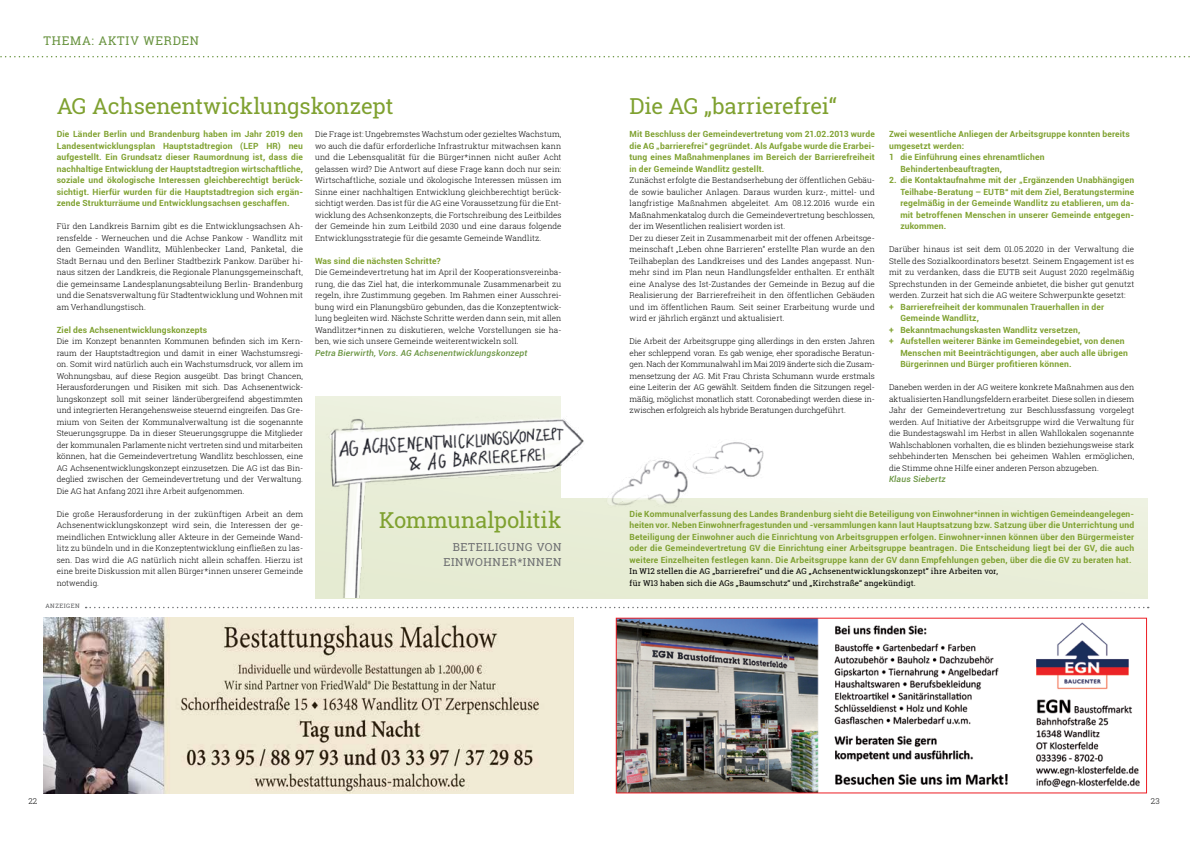
<style>
.page{position:relative;width:1191px;height:842px;background:#fff}
.page>*{position:absolute;margin:0;border:0;box-sizing:border-box;transform-origin:0 0}
.t1{font:22px "Roboto Slab";letter-spacing:-.01em;color:#7fa130}
.t2{font:12px "Roboto Slab";letter-spacing:.065em;color:#68933f}
.t3{font:11px/15px "Roboto Slab";letter-spacing:.06em;color:#6d6e71;text-align:right}
.t4{font:700 8.5px/11.5px "Roboto";letter-spacing:.02em;color:#7fa130;text-align:justify}
.t5{font:italic 500 8.5px "Roboto";letter-spacing:.02em;color:#68933f}
.t6{font:300 8px/11.5px "Roboto Slab";letter-spacing:.01em;color:#000;text-align:justify}
.t7{font:8px/11.5px "Roboto Slab";letter-spacing:.015em;color:#000}
.t8{font:6px "Roboto Slab";letter-spacing:.08em;color:#58595b}
</style>
<div class="page">
<div style="left:315px;top:397px;width:832px;height:201px;background:#eaeeda"></div>
<div style="left:561px;top:379px;width:598px;height:118px;background:#fff"></div>
<img style="left:320px;top:396px;width:484px;height:201px">
<img style="left:618px;top:620px;width:522px;height:171px">
<div style="left:616px;top:618px;width:531px;height:175px;border:1px solid #ed1d24"></div>
<img style="left:43px;top:618px;width:531px;height:175px">
<svg style="left:86px;top:607px;width:1062px;height:1px"></svg>
<svg style="left:0;top:56px;width:1190px;height:1px"></svg>
<h2 class="t2" style="left:43px;top:33px;width:157px">THEMA: AKTIV WERDEN</h2>
<h1 class="t1" style="left:57px;top:91px;width:338px">AG Achsenentwicklungskonzept</h1>
<p class="t4" style="left:57px;top:128px;width:248px">Die Länder Berlin und Brandenburg haben im Jahr 2019 den Landesentwicklungsplan Hauptstadtregion (LEP HR) neu aufgestellt. Ein Grundsatz dieser Raumordnung ist, dass die nachhaltige Entwicklung der Hauptstadtregion wirtschaftliche, soziale und ökologische Interessen gleichberechtigt berück&shy;sichtigt. Hierfür wurden für die Hauptstadtregion sich ergän&shy;zende Strukturräume und Entwicklungsachsen geschaffen.</p>
<p class="t6" style="left:57px;top:221px;width:248px">Für den Landkreis Barnim gibt es die Entwicklungsachsen Ah&shy;rensfelde - Werneuchen und die Achse Pankow - Wandlitz mit den Gemeinden Wandlitz, Mühlenbecker Land, Panketal, die Stadt Bernau und den Berliner Stadtbezirk Pankow. Darüber hi&shy;naus sitzen der Landkreis, die Regionale Planungsgemeinschaft, die gemeinsame Landesplanungsabteilung Berlin- Brandenburg und die Senatsverwaltung für Stadtentwicklung und Wohnen mit am Verhandlungstisch.</p>
<p class="t4" style="left:57px;top:324px;width:152px">Ziel des Achsenentwicklungskonzepts</p>
<p class="t6" style="left:57px;top:336px;width:248px">Die im Konzept benannten Kommunen befinden sich im Kern&shy;raum der Hauptstadtregion und damit in einer Wachstumsregi&shy;on. Somit wird natürlich auch ein Wachstumsdruck, vor allem im Wohnungsbau, auf diese Region ausgeübt. Das bringt Chancen, Herausforderungen und Risiken mit sich. Das Achsenentwick&shy;lungskonzept soll mit seiner länderübergreifend abgestimmten und integrierten Herangehensweise steuernd eingreifen. Das Gre&shy;mium von Seiten der Kommunalverwaltung ist die sogenannte Steuerungsgruppe. Da in dieser Steuerungsgruppe die Mitglieder der kommunalen Parlamente nicht vertreten sind und mitarbeiten können, hat die Gemeindevertretung Wandlitz beschlossen, eine AG Achsenentwicklungskonzept einzusetzen. Die AG ist das Bin&shy;deglied zwischen der Gemeindevertretung und der Verwaltung.<br>Die AG hat Anfang 2021 ihre Arbeit aufgenommen.</p>
<p class="t6" style="left:57px;top:508px;width:248px">Die große Herausforderung in der zukünftigen Arbeit an dem Achsenentwicklungskonzept wird sein, die Interessen der ge&shy;meindlichen Entwicklung aller Akteure in der Gemeinde Wand&shy;litz zu bündeln und in die Konzeptentwicklung einfließen zu las&shy;sen. Das wird die AG natürlich nicht allein schaffen. Hierzu ist eine breite Diskussion mit allen Bürger*innen unserer Gemeinde notwendig.</p>
<p class="t8" style="left:45px;top:602px;width:36px">ANZEIGEN</p>
<p class="t6" style="left:315px;top:128px;width:248px">Die Frage ist: Ungebremstes Wachstum oder gezieltes Wachstum, wo auch die dafür erforderliche Infrastruktur mitwachsen kann und die Lebensqualität für die Bürger*innen nicht außer Acht gelassen wird? Die Antwort auf diese Frage kann doch nur sein:<br>Wirtschaftliche, soziale und ökologische Interessen müssen im Sinne einer nachhaltigen Entwicklung gleichberechtigt berück&shy;sichtigt werden. Das ist für die AG eine Voraussetzung für die Ent&shy;wicklung des Achsenkonzepts, die Fortschreibung des Leitbildes der Gemeinde hin zum Leitbild 2030 und eine daraus folgende Entwicklungsstrategie für die gesamte Gemeinde Wandlitz.</p>
<p class="t4" style="left:315px;top:255px;width:127px">Was sind die nächsten Schritte?</p>
<p class="t6" style="left:315px;top:267px;width:248px">Die Gemeindevertretung hat im April der Kooperationsvereinba&shy;rung, die das Ziel hat, die interkommunale Zusammenarbeit zu regeln, ihre Zustimmung gegeben. Im Rahmen einer Ausschrei&shy;bung wird ein Planungsbüro gebunden, das die Konzeptentwick&shy;lung begleiten wird. Nächste Schritte werden dann sein, mit allen Wandlitzer*innen zu diskutieren, welche Vorstellungen sie ha&shy;ben, wie sich unsere Gemeinde weiterentwickeln soll.</p>
<p class="t5" style="left:315px;top:347px;width:214px">Petra Bierwirth, Vors. AG Achsenentwicklungskonzept</p>
<h1 class="t1" style="left:379px;top:505px;width:184px">Kommunalpolitik</h1>
<h3 class="t3" style="left:443px;top:540px;width:120px">BETEILIGUNG VON<br>EINWOHNER*INNEN</h3>
<h1 class="t1" style="left:629px;top:91px;width:209px">Die AG „barrierefrei“</h1>
<p class="t4" style="left:629px;top:128px;width:247px">Mit Beschluss der Gemeindevertretung vom 21.02.2013 wurde die AG „barrierefrei“ gegründet. Als Aufgabe wurde die Erarbei&shy;tung eines Maßnahmenplanes im Bereich der Barrierefreiheit in der Gemeinde Wandlitz gestellt.</p>
<p class="t6" style="left:629px;top:175px;width:247px;text-align:left">Zunächst erfolgte die Bestandserhebung der öffentlichen Gebäu&shy;de sowie baulicher Anlagen. Daraus wurden kurz-, mittel- und langfristige Maßnahmen abgeleitet. Am 08.12.2016 wurde ein Maßnahmenkatalog durch die Gemeindevertretung beschlossen, der im Wesentlichen realisiert worden ist.<br>Der zu dieser Zeit in Zusammenarbeit mit der offenen Arbeitsge&shy;meinschaft „Leben ohne Barrieren“ erstellte Plan wurde an den Teilhabeplan des Landkreises und des Landes angepasst. Nun&shy;mehr sind im Plan neun Handlungsfelder enthalten. Er enthält eine Analyse des Ist-Zustandes der Gemeinde in Bezug auf die Realisierung der Barrierefreiheit in den öffentlichen Gebäuden und im öffentlichen Raum. Seit seiner Erarbeitung wurde und wird er jährlich ergänzt und aktualisiert.</p>
<p class="t6" style="left:629px;top:335px;width:247px">Die Arbeit der Arbeitsgruppe ging allerdings in den ersten Jahren eher schleppend voran. Es gab wenige, eher sporadische Beratun&shy;gen. Nach der Kommunalwahl im Mai 2019 änderte sich die Zusam&shy;mensetzung der AG. Mit Frau Christa Schumann wurde erstmals eine Leiterin der AG gewählt. Seitdem finden die Sitzungen regel&shy;mäßig, möglichst monatlich statt. Coronabedingt werden diese in&shy;zwischen erfolgreich als hybride Beratungen durchgeführt.</p>
<p class="t4" style="left:889px;top:128px;width:242px">Zwei wesentliche Anliegen der Arbeitsgruppe konnten bereits</p>
<p class="t4" style="left:889px;top:140px;width:77px">umgesetzt werden:</p>
<p class="t4" style="left:889px;top:151px;width:157px">1 die Einführung eines ehrenamtlichen</p>
<p class="t4" style="left:900px;top:163px;width:103px">Behindertenbeauftragten,</p>
<p class="t4" style="left:900px;top:174px;width:235px;text-indent:-11px">2. die Kontaktaufnahme mit der „Ergänzenden Unabhängigen Teilhabe-Beratung – EUTB“ mit dem Ziel, Beratungstermine regelmäßig in der Gemeinde Wandlitz zu etablieren, um da&shy;mit betroffenen Menschen in unserer Gemeinde entgegen&shy;zukommen.</p>
<p class="t6" style="left:889px;top:244px;width:247px">Darüber hinaus ist seit dem 01.05.2020 in der Verwaltung die Stelle des Sozialkoordinators besetzt. Seinem Engagement ist es mit zu verdanken, dass die EUTB seit August 2020 regelmäßig Sprechstunden in der Gemeinde anbietet, die bisher gut genutzt werden. Zurzeit hat sich die AG weitere Schwerpunkte gesetzt:</p>
<p class="t4" style="left:889px;top:301px;width:216px">+ Barrierefreiheit der kommunalen Trauerhallen in der</p>
<p class="t4" style="left:900px;top:312px;width:80px">Gemeinde Wandlitz,</p>
<p class="t4" style="left:889px;top:324px;width:193px">+ Bekanntmachungskasten Wandlitz versetzen,</p>
<p class="t4" style="left:889px;top:335px;width:237px">+ Aufstellen weiterer Bänke im Gemeindegebiet, von denen</p>
<p class="t4" style="left:900px;top:347px;width:229px">Menschen mit Beeinträchtigungen, aber auch alle übrigen</p>
<p class="t4" style="left:900px;top:358px;width:173px">Bürgerinnen und Bürger profitieren können.</p>
<p class="t6" style="left:889px;top:382px;width:247px">Daneben werden in der AG weitere konkrete Maßnahmen aus den aktualisierten Handlungsfeldern erarbeitet. Diese sollen in diesem Jahr der Gemeindevertretung zur Beschlussfassung vorgelegt werden. Auf Initiative der Arbeitsgruppe wird die Verwaltung für die Bundestagswahl im Herbst in allen Wahllokalen sogenannte Wahlschablonen vorhalten, die es blinden beziehungsweise stark sehbehinderten Menschen bei geheimen Wahlen ermöglichen, die Stimme ohne Hilfe einer anderen Person abzugeben.</p>
<p class="t5" style="left:889px;top:473px;width:58px">Klaus Siebertz</p>
<p class="t4" style="left:629px;top:508px;width:506px">Die Kommunalverfassung des Landes Brandenburg sieht die Beteiligung von Einwohner*innen in wichtigen Gemeindeangelegen&shy;heiten vor. Neben Einwohnerfragestunden und -versammlungen kann laut Hauptsatzung bzw. Satzung über die Unterrichtung und Beteiligung der Einwohner auch die Einrichtung von Arbeitsgruppen erfolgen. Einwohner*innen können über den Bürgermeister oder die Gemeindevertretung GV die Einrichtung einer Arbeitsgruppe beantragen. Die Entscheidung liegt bei der GV, die auch weitere Einzelheiten festlegen kann. Die Arbeitsgruppe kann der GV dann Empfehlungen geben, über die die GV zu beraten hat.</p>
<p class="t7" style="left:629px;top:566px;width:370px">In W12 stellen die AG „barrierefrei“ und die AG „Achsenentwicklungskonzept“ ihre Arbeiten vor, für W13 haben sich die AGs „Baumschutz“ und „Kirchstraße“ angekündigt.</p>
<p class="t6" style="left:28px;top:796px;width:10px">22</p>
<p class="t6" style="left:1150px;top:796px;width:10px">23</p>
</div>
